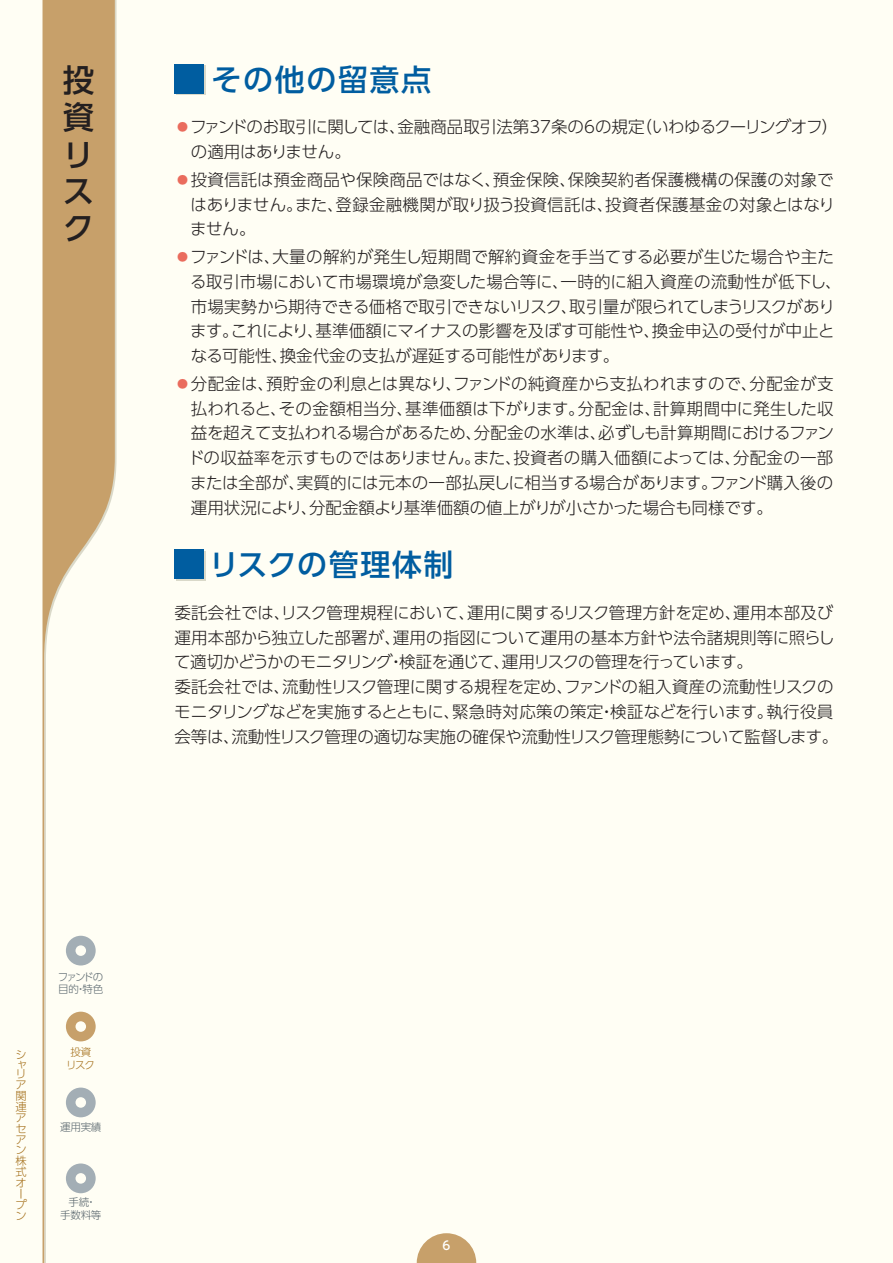
<style>
.page{position:relative;width:893px;height:1263px;background:#fffef4}
.page>*{position:absolute;margin:0;border:0;box-sizing:border-box;transform-origin:0 0}
.t1{font:500 31.5px/37.2px "UD Shin Go Pro";color:#231f20}
.A-大見出し{font:500 30px "UD Shin Go Pro";letter-spacing:.05em;color:#005da0}
.D-11pt{font:300 16.5px/24.8px "UD Shin Go Pro";color:#231f20;text-align:justify}
.A-11pt{font:300 16.5px/24.8px "UD Shin Go Pro";letter-spacing:-.02em;color:#231f20;text-align:justify}
.D-11pt-2{font:300 16.5px/24.8px "UD Shin Go Pro";letter-spacing:-.02em;color:#231f20}
.t2{font:500 12px "UD Shin Go Pro";color:#fff}
.t3{font:300 11.25px/10.6px "UD Shin Go Pro";color:#a6721e}
.t4{font:300 10.5px/12.6px "UD Shin Go Pro";letter-spacing:-.02em;color:#5a676e;text-align:center}
.t5{font:300 10.5px/12.6px "UD Shin Go Pro";letter-spacing:-.13em;color:#5a676e}
.t6{font:300 10.5px/12.6px "UD Shin Go Pro";color:#a6721e;text-align:center}
.s1{font-size:10.95px;color:#ea6c5d}
</style>
<div class="page">
<svg style="left:417px;top:1233px;width:59px;height:30px"></svg>
<svg style="left:43px;top:0;width:72px;height:1263px"></svg>
<svg style="left:66px;top:936px;width:30px;height:29px"></svg>
<svg style="left:66px;top:1012px;width:30px;height:29px"></svg>
<svg style="left:66px;top:1087px;width:30px;height:30px"></svg>
<svg style="left:66px;top:1163px;width:30px;height:30px"></svg>
<div style="left:176px;top:65px;width:30px;height:30px;background:#dad9c9"></div>
<div style="left:174px;top:64px;width:30px;height:30px;background:#005da0"></div>
<div style="left:176px;top:551px;width:30px;height:30px;background:#dad9c9"></div>
<div style="left:174px;top:549px;width:30px;height:30px;background:#005da0"></div>
<h1 class="t1" style="left:63px;top:60px;width:33px">投資リスク</h1>
<p class="A-大見出し" style="left:212px;top:55px;width:221px">その他の留意点</p>
<p class="D-11pt-2" style="left:191px;top:114px;width:649px;text-indent:-14px"><span class="s1">●</span> ファンドのお取引に関しては、金融商品取引法第37条の6の規定（いわゆるクーリングオフ）の適用はありません。</p>
<p class="D-11pt" style="left:190px;top:167px;width:646px;text-indent:-13px"><span class="s1">●</span> 投資信託は預金商品や保険商品ではなく、預金保険、保険契約者保護機構の保護の対象ではありません。また、登録金融機関が取り扱う投資信託は、投資者保護基金の対象とはなりません。</p>
<p class="D-11pt" style="left:190px;top:244px;width:653px;text-align:left;text-indent:-13px"><span class="s1">●</span> ファンドは、大量の解約が発生し短期間で解約資金を手当てする必要が生じた場合や主たる取引市場において市場環境が急変した場合等に、一時的に組入資産の流動性が低下し、市場実勢から期待できる価格で取引できないリスク、取引量が限られてしまうリスクがあります。これにより、基準価額にマイナスの影響を及ぼす可能性や、換金申込の受付が中止となる可能性、換金代金の支払が遅延する可能性があります。</p>
<p class="D-11pt" style="left:188px;top:371px;width:647px;text-indent:-11px"><span class="s1">●</span> 分配金は、預貯金の利息とは異なり、ファンドの純資産から支払われますので、分配金が支払われると、その金額相当分、基準価額は下がります。分配金は、計算期間中に発生した収益を超えて支払われる場合があるため、分配金の水準は、必ずしも計算期間におけるファンドの収益率を示すものではありません。また、投資者の購入価額によっては、分配金の一部または全部が、実質的には元本の一部払戻しに相当する場合があります。ファンド購入後の運用状況により、分配金額より基準価額の値上がりが小さかった場合も同様です。</p>
<p class="A-大見出し" style="left:209px;top:541px;width:246px">リスクの管理体制</p>
<p class="A-11pt" style="left:174px;top:600px;width:662px">委託会社では、リスク管理規程において、運用に関するリスク管理方針を定め、運用本部及び運用本部から独立した部署が、運用の指図について運用の基本方針や法令諸規則等に照らして適切かどうかのモニタリング・検証を通じて、運用リスクの管理を行っています。</p>
<p class="A-11pt" style="left:174px;top:674px;width:666px;text-align:left">委託会社では、流動性リスク管理に関する規程を定め、ファンドの組入資産の流動性リスクのモニタリングなどを実施するとともに、緊急時対応策の策定・検証などを行います。執行役員会等は、流動性リスク管理の適切な実施の確保や流動性リスク管理態勢について監督します。</p>
<p class="t3" style="left:16px;top:1049px;width:13px">シャリア関連アセアン株式オープン</p>
<p class="t5" style="left:58px;top:970px;width:47px">ファンドの目的・特色</p>
<p class="t6" style="left:66px;top:1045px;width:30px">投資リスク</p>
<p class="t4" style="left:60px;top:1120px;width:43px">運用実績</p>
<p class="t4" style="left:60px;top:1195px;width:43px">手続・<br>手数料等</p>
<p class="t2" style="left:442px;top:1236px;width:9px">6</p>
</div>
